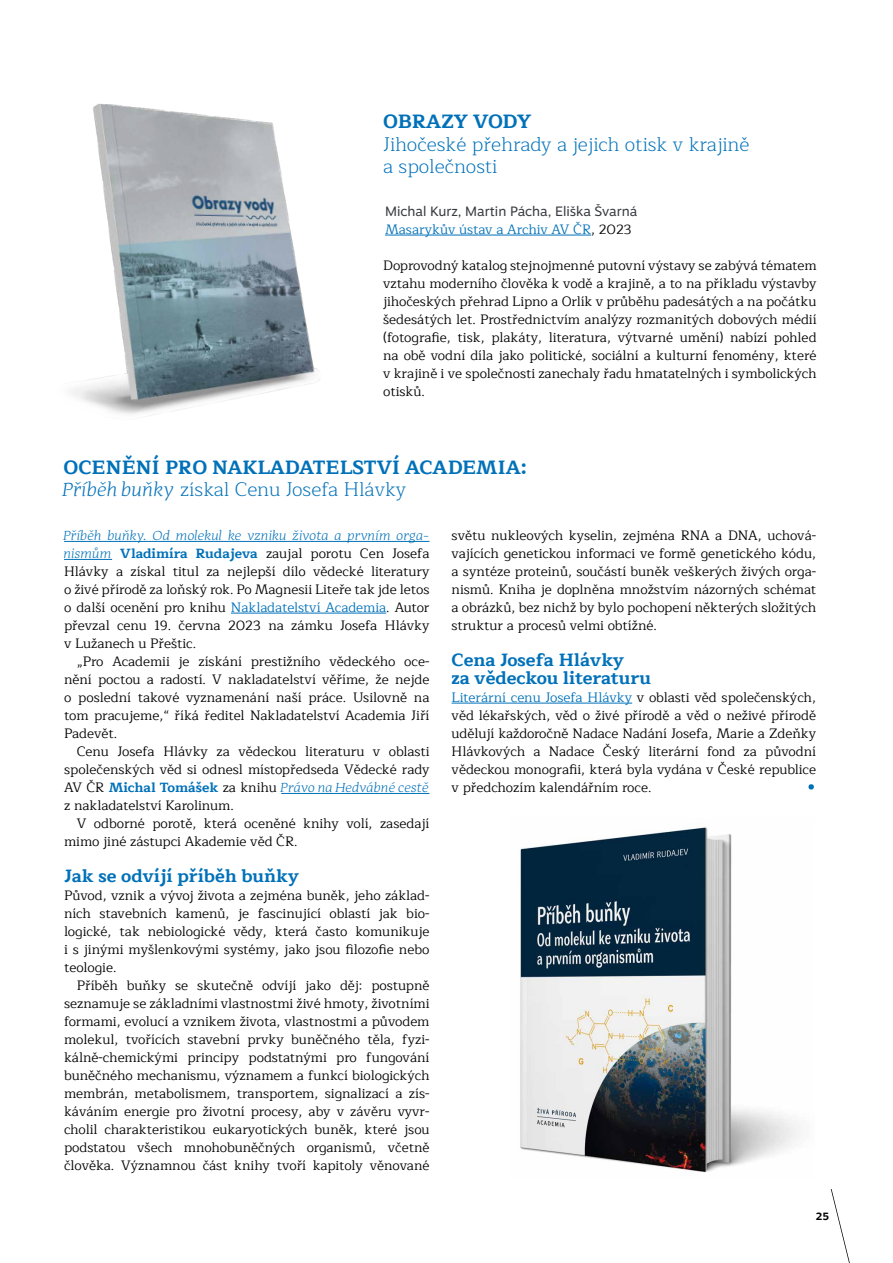
<style>
.page{position:relative;width:893px;height:1263px;background:#fff}
.page>*{position:absolute;margin:0;border:0;box-sizing:border-box;transform-origin:0 0}
.t1{font:700 19.5px/22.5px "Maitree";color:#0071b9}
.t2{font:300 19.5px/22.5px "Maitree";color:#0071b9}
.t3{font:700 18px/18px "Maitree";color:#0071b9}
.t4{font:13.5px/18px "Maitree";color:#000;text-align:justify}
.t5{font:italic 300 13.5px "Adagio Serif";color:#0071b9}
.t6{font:13.5px "Motiva Sans";color:#383a40}
.t7{font:13.5px "Maitree";color:#0071b9}
.t8{font:700 10.5px "Motiva Sans";color:#000}
.s1{color:#000}
.s2{font-family:"Adagio Serif";font-weight:300;font-style:italic}
.s3{font-weight:300}
.s4{font-family:"Adagio Serif";font-weight:300;font-style:italic;color:#0071b9}
.s5{font-weight:700;color:#0071b9}
.s6{color:#0071b9}
.s7{font-family:"Maitree";font-weight:400;font-style:normal;color:#000}
.s8{font-family:"Maitree";font-weight:700;font-style:normal}
</style>
<div class="page">
<svg style="left:831px;top:1189px;width:19px;height:74px"></svg>
<img style="left:71px;top:104px;width:249px;height:312px">
<hr style="left:385px;top:235px;width:206px;height:1px;background:#0071b9">
<img style="left:520px;top:825px;width:279px;height:350px">
<hr style="left:64px;top:541px;width:365px;height:1px;background:#0071b9">
<hr style="left:64px;top:559px;width:48px;height:1px;background:#0071b9">
<hr style="left:231px;top:613px;width:155px;height:1px;background:#0071b9">
<hr style="left:281px;top:793px;width:148px;height:1px;background:#0071b9">
<hr style="left:452px;top:703px;width:180px;height:1px;background:#0071b9">
<svg style="left:808px;top:784px;width:6px;height:5px"></svg>
<h1 class="t1" style="left:383px;top:110px;width:150px">OBRAZY VODY</h1>
<h1 class="t2" style="left:383px;top:134px;width:368px">Jihočeské přehrady a jejich otisk v krajině a společnosti</h1>
<p class="t6" style="left:385px;top:201px;width:254px">Michal Kurz, Martin Pácha, Eliška Švarná</p>
<p class="t7" style="left:385px;top:219px;width:248px">Masarykův ústav a Archiv AV ČR<span class="s1">, 2023</span></p>
<p class="t4" style="left:383px;top:257px;width:435px">Doprovodný katalog stejnojmenné putovní výstavy se zabývá tématem vztahu moderního člověka k vodě a krajině, a to na příkladu výstavby jihočeských přehrad Lipno a Orlík v průběhu padesátých a na počátku šedesátých let. Prostřednictvím analýzy rozmanitých dobových médií (fotografie, tisk, plakáty, literatura, výtvarné umění) nabízí pohled na obě vodní díla jako politické, sociální a kulturní fenomény, které v krajině i ve společnosti zanechaly řadu hmatatelných i symbolických otisků.</p>
<h1 class="t1" style="left:63px;top:456px;width:465px">OCENĚNÍ PRO NAKLADATELSTVÍ ACADEMIA:<br><span class="s2">Příběh buňky</span> <span class="s3">získal Cenu Josefa Hlávky</span></h1>
<p class="t5" style="left:64px;top:527px;width:367px">Příběh buňky. Od molekul ke vzniku života a prvním orga-</p>
<p class="t4" style="left:64px;top:545px;width:367px"><span class="s4">nismům</span> <span class="s5">Vladimíra Rudajeva</span> zaujal porotu Cen Josefa Hlávky a získal titul za nejlepší dílo vědecké literatury o živé přírodě za loňský rok. Po Magnesii Liteře tak jde letos o další ocenění pro knihu <span class="s6">Nakladatelství Academia</span>. Autor převzal cenu 19. června 2023 na zámku Josefa Hlávky v Lužanech u Přeštic.</p>
<p class="t4" style="left:64px;top:653px;width:367px;text-indent:13px">„Pro Academii je získání prestižního vědeckého oce&shy;nění poctou a radostí. V nakladatelství věříme, že nejde o poslední takové vyznamenání naší práce. Usilovně na tom pracujeme,“ říká ředitel Nakladatelství Academia Jiří Padevět.</p>
<p class="t4" style="left:64px;top:743px;width:367px;text-align:right">Cenu Josefa Hlávky za vědeckou literaturu v oblasti společenských věd si odnesl místopředseda Vědecké rady</p>
<p class="t5" style="left:64px;top:779px;width:367px"><span class="s7">AV ČR</span> <span class="s8">Michal Tomášek</span> <span class="s7">za knihu</span> Právo na Hedvábné cestě</p>
<p class="t4" style="left:64px;top:797px;width:171px">z nakladatelství Karolinum.</p>
<p class="t4" style="left:77px;top:815px;width:354px">V odborné porotě, která oceněné knihy volí, zasedají</p>
<p class="t4" style="left:64px;top:833px;width:235px">mimo jiné zástupci Akademie věd ČR.</p>
<h2 class="t3" style="left:64px;top:867px;width:236px">Jak se odvíjí příběh buňky</h2>
<p class="t4" style="left:64px;top:887px;width:367px">Původ, vznik a vývoj života a zejména buněk, jeho základ&shy;ních stavebních kamenů, je fascinující oblastí jak bio&shy;logické, tak nebiologické vědy, která často komunikuje i s jinými myšlenkovými systémy, jako jsou filozofie nebo teologie.</p>
<p class="t4" style="left:64px;top:977px;width:367px;text-indent:13px">Příběh buňky se skutečně odvíjí jako děj: postupně seznamuje se základními vlastnostmi živé hmoty, životními formami, evolucí a vznikem života, vlastnostmi a původem molekul, tvořících stavební prvky buněčného těla, fyzi&shy;kálně-chemickými principy podstatnými pro fungování buněčného mechanismu, významem a funkcí biologických membrán, metabolismem, transportem, signalizací a zís&shy;káváním energie pro životní procesy, aby v závěru vyvr&shy;cholil charakteristikou eukaryotických buněk, které jsou podstatou všech mnohobuněčných organismů, včetně člověka. Významnou část knihy tvoří kapitoly věnované</p>
<p class="t4" style="left:452px;top:527px;width:366px">světu nukleových kyselin, zejména RNA a DNA, uchová&shy;vajících genetickou informaci ve formě genetického kódu, a syntéze proteinů, součástí buněk veškerých živých orga&shy;nismů. Kniha je doplněna množstvím názorných schémat a obrázků, bez nichž by bylo pochopení některých složitých struktur a procesů velmi obtížné.</p>
<h2 class="t3" style="left:452px;top:651px;width:201px">Cena Josefa Hlávky<br>za vědeckou literaturu</h2>
<p class="t4" style="left:452px;top:689px;width:366px"><span class="s6">Literární cenu Josefa Hlávky</span> v oblasti věd společenských, věd lékařských, věd o živé přírodě a věd o neživé přírodě udělují každoročně Nadace Nadání Josefa, Marie a Zdeňky Hlávkových a Nadace Český literární fond za původní vědeckou monografii, která byla vydána v České republice v předchozím kalendářním roce.</p>
<p class="t8" style="left:816px;top:1209px;width:15px">25</p>
</div>
